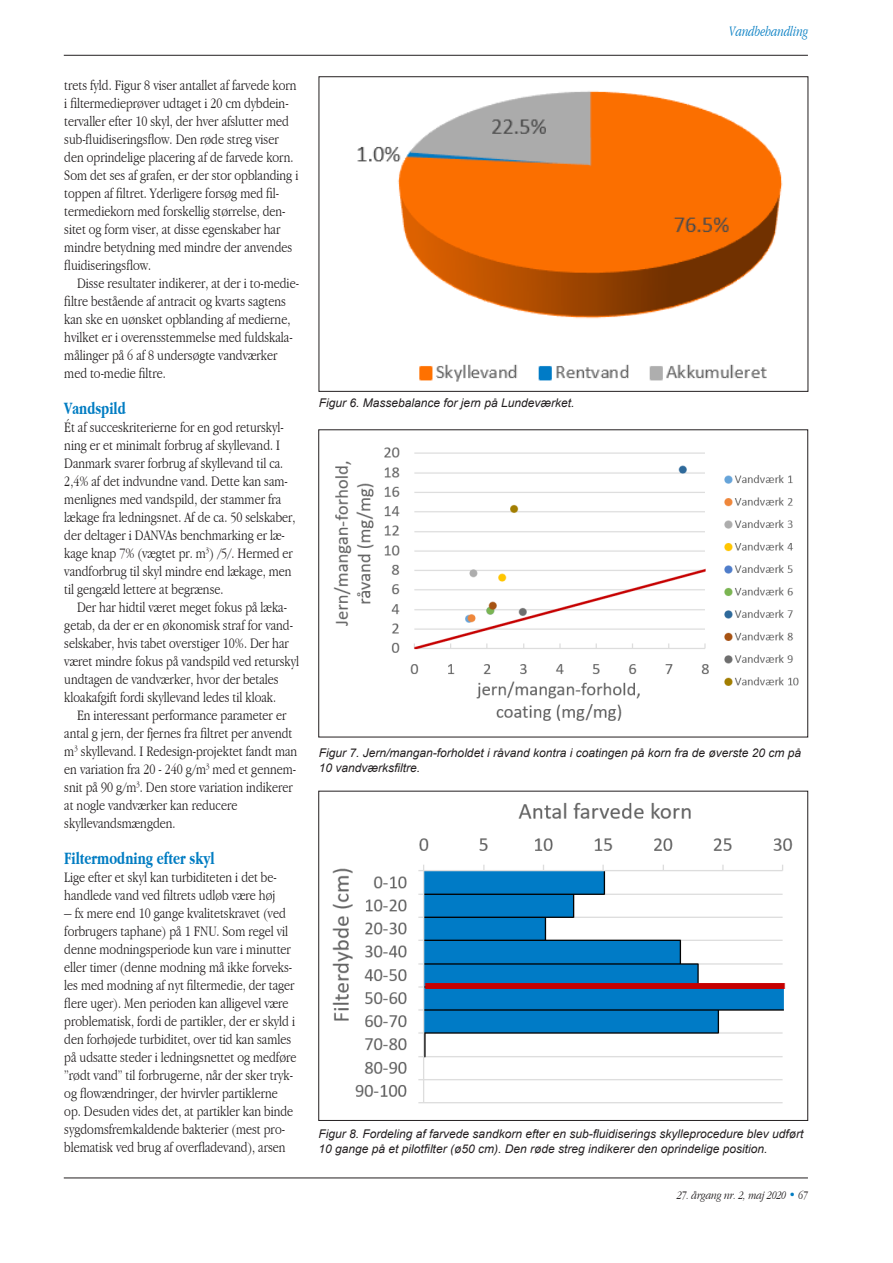
<style>
.page{position:relative;width:893px;height:1263px;background:#fff}
.page>*{position:absolute;margin:0;border:0;box-sizing:border-box;transform-origin:0 0}
.VJ_Mellemrubrik{font:700 condensed 18px "Garamond";color:#007cc2;scale:.9 1}
.VJ_Bodytekst_indryk{font:300 condensed 15px/18px "Garamond";color:#231f20}
.VJ_Bodytekst{font:300 condensed 15px/18px "Garamond";color:#231f20}
.VJ_Mellemrubrik-2{font:italic 300 condensed 15px "Garamond";color:#007cc2;scale:.9 1}
.VJ_Figurtekst{font:italic 12px/15px "Arial";color:#231f20}
.t1{font:italic 300 condensed 12px "Garamond";color:#231f20}
.s1{color:#007cc2}
</style>
<div class="page">
<hr style="left:64px;top:1177px;width:744px;height:1px;background:#231f20">
<svg style="left:671px;top:1177px;width:137px;height:2px"></svg>
<hr style="left:64px;top:55px;width:744px;height:1px;background:#231f20">
<img style="left:357px;top:91px;width:426px;height:291px">
<div style="left:319px;top:77px;width:489px;height:315px;border:1px solid #231f20"></div>
<img style="left:333px;top:447px;width:466px;height:274px">
<img style="left:332px;top:802px;width:461px;height:302px">
<div style="left:319px;top:791px;width:489px;height:330px;border:1px solid #231f20"></div>
<p class="VJ_Bodytekst_indryk" style="left:64px;top:76px;width:236px">trets fyld. Figur 8 viser antallet af farvede korn i filtermedieprøver udtaget i 20 cm dybdein&shy;tervaller efter 10 skyl, der hver afslutter med sub-fluidiseringsflow. Den røde streg viser den oprindelige placering af de farvede korn.<br>Som det ses af grafen, er der stor opblanding i toppen af filtret. Yderligere forsøg med fil&shy;termediekorn med forskellig størrelse, den&shy;sitet og form viser, at disse egenskaber har mindre betydning med mindre der anvendes fluidiseringsflow.</p>
<p class="VJ_Bodytekst_indryk" style="left:64px;top:274px;width:236px;text-indent:13px">Disse resultater indikerer, at der i to-medie&shy;filtre bestående af antracit og kvarts sagtens kan ske en uønsket opblanding af medierne, hvilket er i overensstemmelse med fuldskala&shy;målinger på 6 af 8 undersøgte vandværker med to-medie filtre.</p>
<p class="VJ_Mellemrubrik" style="left:64px;top:398px;width:70px">Vandspild</p>
<p class="VJ_Bodytekst" style="left:64px;top:418px;width:233px">Ét af succeskriterierne for en god returskyl&shy;ning er et minimalt forbrug af skyllevand. I Danmark svarer forbrug af skyllevand til ca.<br>2,4% af det indvundne vand. Dette kan sam&shy;menlignes med vandspild, der stammer fra lækage fra ledningsnet. Af de ca. 50 selskaber, der deltager i DANVAs benchmarking er læ&shy;kage knap 7% (vægtet pr. m<sup>3</sup>) /5/. Hermed er vandforbrug til skyl mindre end lækage, men til gengæld lettere at begrænse.</p>
<p class="VJ_Bodytekst_indryk" style="left:64px;top:598px;width:236px;text-indent:13px">Der har hidtil været meget fokus på læka&shy;getab, da der er en økonomisk straf for vand&shy;selskaber, hvis tabet overstiger 10%. Der har været mindre fokus på vandspild ved returskyl undtagen de vandværker, hvor der betales kloakafgift fordi skyllevand ledes til kloak.</p>
<p class="VJ_Bodytekst_indryk" style="left:64px;top:706px;width:234px;text-indent:13px">En interessant performance parameter er antal g jern, der fjernes fra filtret per anvendt m<sup>3</sup> skyllevand. I Redesign-projektet fandt man en variation fra 20 - 240 g/m<sup>3</sup> med et gennem&shy;snit på 90 g/m<sup>3</sup>. Den store variation indikerer at nogle vandværker kan reducere skyllevandsmængden.</p>
<p class="VJ_Mellemrubrik" style="left:64px;top:848px;width:169px">Filtermodning efter skyl</p>
<p class="VJ_Bodytekst" style="left:64px;top:868px;width:214px">Lige efter et skyl kan turbiditeten i det be&shy;handlede vand ved filtrets udløb være høj</p>
<p class="VJ_Bodytekst" style="left:64px;top:904px;width:234px">– fx mere end 10 gange kvalitetskravet (ved forbrugers taphane) på 1 FNU. Som regel vil denne modningsperiode kun vare i minutter eller timer (denne modning må ikke forveks&shy;les med modning af nyt filtermedie, der tager flere uger). Men perioden kan alligevel være problematisk, fordi de partikler, der er skyld i den forhøjede turbiditet, over tid kan samles på udsatte steder i ledningsnettet og medføre ”rødt vand” til forbrugerne, når der sker tryk&shy;og flowændringer, der hvirvler partiklerne op. Desuden vides det, at partikler kan binde sygdomsfremkaldende bakterier (mest pro&shy;blematisk ved brug af overfladevand), arsen</p>
<p class="VJ_Figurtekst" style="left:319px;top:396px;width:257px">Figur 6. Massebalance for jern på Lundeværket.</p>
<p class="VJ_Mellemrubrik-2" style="left:730px;top:23px;width:89px">Vandbehandling</p>
<p class="VJ_Figurtekst" style="left:319px;top:745px;width:484px">Figur 7. Jern/mangan-forholdet i råvand kontra i coatingen på korn fra de øverste 20 cm på<br>10 vandværksfiltre.</p>
<p class="VJ_Figurtekst" style="left:319px;top:1126px;width:486px">Figur 8. Fordeling af farvede sandkorn efter en sub-fluidiserings skylleprocedure blev udført<br>10 gange på et pilotfilter (ø50 cm). Den røde streg indikerer den oprindelige position.</p>
<p class="t1" style="left:677px;top:1189px;width:132px">27. årgang nr. 2, maj 2020 <span class="s1">•</span> 67</p>
</div>
